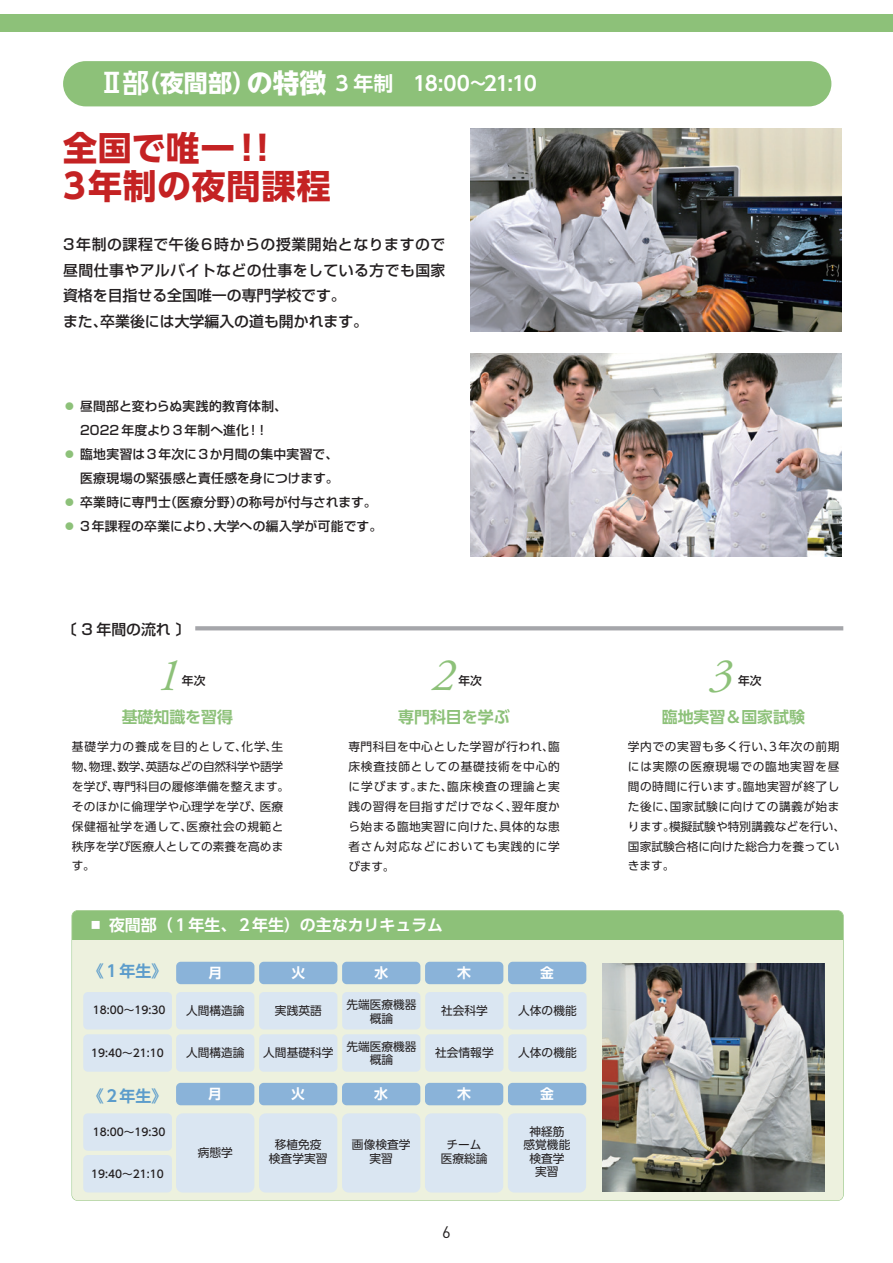
<style>
.page{position:relative;width:893px;height:1263px;background:#fff}
.page>*{position:absolute;margin:0;border:0;box-sizing:border-box;transform-origin:0 0}
.t1{font:italic 46.5px "Adobe Garamond Pro";color:#8dc179}
.t2{font:700 34.05px/37.5px "UD Shin Go Pro";letter-spacing:.02em;color:#c42223}
.t3{font:700 19.95px "UD Shin Go NT Pr 6 N De";letter-spacing:-.06em;color:#fff}
.t4{font:16.5px "DIN Pro";color:#231f20}
.t5{font:700 15.9px "UD Shin Go Pro De";color:#8dc179}
.t6{font:700 15.9px "UD Shin Go Pro De";color:#fff}
.t7{font:700 15.9px "UD Shin Go Pro De";color:#5c9ccb}
.t8{font:500 14.85px/25.5px "Shin Go Pro";letter-spacing:.03em;color:#231f20}
.t9{font:700 13.8px "UD Shin Go Pro De";color:#fff}
.t10{font:500 12.75px/24px "Shin Go Pro";letter-spacing:.02em;color:#231f20}
.t11{font:11.7px/20px "UD Shin Go Pro";letter-spacing:.01em;color:#231f20;text-align:center}
.t12{font:11.7px/20px "UD Shin Go Pro";letter-spacing:.04em;color:#231f20}
.t13{font:500 11.7px "Shin Go Pro";color:#231f20}
.t14{font:500 10.65px "UD Shin Go Pro";color:#231f20}
.s1{font-size:26.55px}
.s2{font-family:"UD Shin Go NT Pr 6 N";font-size:23.85px}
.s3{font-family:"UD Shin Go NT Pr 6 N";font-size:26.55px}
.s4{font-weight:400;color:#8dc179}
</style>
<div class="page">
<div style="left:0;top:14px;width:893px;height:17px;background:#8dc179"></div>
<div style="left:63px;top:61px;width:768px;height:45px;background:#8dc179;border-radius:23px"></div>
<div style="left:72px;top:911px;width:771px;height:289px;background:#edf1de;border-radius:6px"></div>
<div style="left:72px;top:911px;width:771px;height:28px;background:#8dc179"></div>
<img style="left:471px;top:128px;width:370px;height:203px">
<img style="left:471px;top:353px;width:370px;height:203px">
<img style="left:603px;top:963px;width:221px;height:229px">
<svg style="left:195px;top:626px;width:648px;height:4px;background:#a9aaae"></svg>
<div style="left:176px;top:962px;width:78px;height:22px;background:#8ab3d9;border-radius:5px"></div>
<div style="left:83px;top:1034px;width:89px;height:38px;background:#dae6f2;border-radius:5px"></div>
<div style="left:83px;top:992px;width:89px;height:37px;background:#dae6f2;border-radius:5px"></div>
<div style="left:176px;top:1034px;width:78px;height:38px;background:#dae6f2;border-radius:5px"></div>
<div style="left:176px;top:992px;width:78px;height:37px;background:#dae6f2;border-radius:5px"></div>
<div style="left:83px;top:1155px;width:89px;height:37px;background:#dae6f2;border-radius:5px"></div>
<div style="left:83px;top:1113px;width:89px;height:38px;background:#dae6f2;border-radius:5px"></div>
<div style="left:259px;top:962px;width:78px;height:22px;background:#8ab3d9;border-radius:5px"></div>
<div style="left:342px;top:962px;width:78px;height:22px;background:#8ab3d9;border-radius:5px"></div>
<div style="left:425px;top:962px;width:78px;height:22px;background:#8ab3d9;border-radius:5px"></div>
<div style="left:508px;top:962px;width:78px;height:22px;background:#8ab3d9;border-radius:5px"></div>
<div style="left:259px;top:1034px;width:78px;height:38px;background:#dae6f2;border-radius:5px"></div>
<div style="left:259px;top:992px;width:78px;height:37px;background:#dae6f2;border-radius:5px"></div>
<div style="left:342px;top:1034px;width:78px;height:38px;background:#dae6f2;border-radius:5px"></div>
<div style="left:342px;top:992px;width:78px;height:37px;background:#dae6f2;border-radius:5px"></div>
<div style="left:425px;top:1034px;width:78px;height:38px;background:#dae6f2;border-radius:5px"></div>
<div style="left:425px;top:992px;width:78px;height:37px;background:#dae6f2;border-radius:5px"></div>
<div style="left:508px;top:1034px;width:79px;height:38px;background:#dae6f2;border-radius:5px"></div>
<div style="left:508px;top:992px;width:79px;height:37px;background:#dae6f2;border-radius:5px"></div>
<div style="left:176px;top:1083px;width:78px;height:22px;background:#8ab3d9;border-radius:5px"></div>
<div style="left:259px;top:1083px;width:78px;height:22px;background:#8ab3d9;border-radius:5px"></div>
<div style="left:342px;top:1083px;width:78px;height:22px;background:#8ab3d9;border-radius:5px"></div>
<div style="left:425px;top:1083px;width:78px;height:22px;background:#8ab3d9;border-radius:5px"></div>
<div style="left:508px;top:1083px;width:78px;height:22px;background:#8ab3d9;border-radius:5px"></div>
<div style="left:176px;top:1113px;width:410px;height:79px;background:#dae6f2"></div>
<h3 class="t3" style="left:98px;top:67px;width:440px"><span class="s1">Ⅱ部</span><span class="s2">（夜間部）</span><span class="s3">の特徴</span> 3 年制　18:00~21:10</h3>
<h2 class="t2" style="left:63px;top:129px;width:269px">全国で唯一！！<br>3年制の夜間課程</h2>
<p class="t8" style="left:63px;top:230px;width:384px">3年制の課程で午後6時からの授業開始となりますので昼間仕事やアルバイトなどの仕事をしている方でも国家資格を目指せる全国唯一の専門学校です。<br>また、卒業後には大学編入の道も開かれます。</p>
<p class="t10" style="left:63px;top:392px;width:225px"><span class="s4">●</span> 昼間部と変わらぬ実践的教育体制、　 2022年度より3年制へ進化！！</p>
<p class="t10" style="left:63px;top:440px;width:277px;text-align:center"><span class="s4">●</span> 臨地実習は3年次に3か月間の集中実習で、　医療現場の緊張感と責任感を身につけます。</p>
<p class="t10" style="left:63px;top:488px;width:315px"><span class="s4">●</span> 卒業時に専門士（医療分野）の称号が付与されます。</p>
<p class="t10" style="left:63px;top:512px;width:321px"><span class="s4">●</span> 3年課程の卒業により、大学への編入学が可能です。</p>
<p class="t8" style="left:62px;top:615px;width:130px">〔 3 年間の流れ 〕</p>
<h1 class="t1" style="left:157px;top:647px;width:25px">1</h1>
<h1 class="t1" style="left:432px;top:647px;width:25px">2</h1>
<h1 class="t1" style="left:709px;top:647px;width:25px">3</h1>
<p class="t13" style="left:182px;top:671px;width:25px">年次</p>
<p class="t13" style="left:458px;top:671px;width:25px">年次</p>
<p class="t13" style="left:738px;top:671px;width:25px">年次</p>
<h3 class="t5" style="left:122px;top:704px;width:113px">基礎知識を習得</h3>
<p class="t11" style="left:72px;top:736px;width:219px;text-align:left">基礎学力の養成を目的として、化学、生物、物理、数学、英語などの自然科学や語学を学び、専門科目の履修準備を整えます。そのほかに倫理学や心理学を学び、医療保健福祉学を通して、医療社会の規範と秩序を学び医療人としての素養を高めます。</p>
<h3 class="t5" style="left:398px;top:704px;width:113px">専門科目を学ぶ</h3>
<p class="t11" style="left:348px;top:736px;width:213px;text-align:justify">専門科目を中心とした学習が行われ、臨床検査技師としての基礎技術を中心的に学びます。また、臨床検査の理論と実践の習得を目指すだけでなく、翌年度から始まる臨地実習に向けた、具体的な患者さん対応などにおいても実践的に学びます。</p>
<h3 class="t6" style="left:88px;top:912px;width:357px">■ 夜間部（１年生、２年生）の主なカリキュラム</h3>
<h3 class="t7" style="left:88px;top:958px;width:81px">《１年生》</h3>
<p class="t9" style="left:208px;top:961px;width:15px">月</p>
<p class="t9" style="left:291px;top:961px;width:15px">火</p>
<p class="t9" style="left:374px;top:961px;width:15px">水</p>
<p class="t9" style="left:457px;top:961px;width:15px">木</p>
<p class="t9" style="left:540px;top:961px;width:15px">金</p>
<p class="t14" style="left:93px;top:1002px;width:74px">18:00～19:30</p>
<p class="t14" style="left:91px;top:1045px;width:74px">19:40～21:10</p>
<p class="t11" style="left:186px;top:1000px;width:60px">人間構造論</p>
<p class="t11" style="left:186px;top:1043px;width:60px">人間構造論</p>
<p class="t11" style="left:275px;top:1000px;width:48px">実践英語</p>
<p class="t11" style="left:263px;top:1043px;width:72px">人間基礎科学</p>
<p class="t11" style="left:346px;top:997px;width:72px;line-height:13.5px">先端医療機器概論</p>
<p class="t11" style="left:441px;top:1000px;width:48px">社会科学</p>
<p class="t11" style="left:435px;top:1043px;width:60px">社会情報学</p>
<p class="t11" style="left:346px;top:1039px;width:72px;line-height:13.5px">先端医療機器概論</p>
<p class="t11" style="left:518px;top:1000px;width:60px">人体の機能</p>
<p class="t11" style="left:518px;top:1043px;width:60px">人体の機能</p>
<h3 class="t7" style="left:88px;top:1083px;width:81px">《２年生》</h3>
<p class="t14" style="left:93px;top:1123px;width:74px">18:00～19:30</p>
<p class="t14" style="left:91px;top:1165px;width:74px">19:40～21:10</p>
<p class="t9" style="left:208px;top:1082px;width:15px">月</p>
<p class="t9" style="left:291px;top:1082px;width:15px">火</p>
<p class="t9" style="left:374px;top:1082px;width:15px">水</p>
<p class="t9" style="left:457px;top:1082px;width:15px">木</p>
<p class="t9" style="left:540px;top:1082px;width:15px">金</p>
<p class="t11" style="left:275px;top:1134px;width:48px">移植免疫</p>
<p class="t11" style="left:198px;top:1143px;width:37px">病態学</p>
<p class="t11" style="left:269px;top:1148px;width:60px">検査学実習</p>
<p class="t11" style="left:524px;top:1124px;width:48px;line-height:13.5px">神経筋感覚機能検査学実習</p>
<p class="t11" style="left:352px;top:1138px;width:60px;line-height:13.5px">画像検査学実習</p>
<p class="t11" style="left:441px;top:1138px;width:48px;line-height:13.5px">チーム医療総論</p>
<h3 class="t4" style="left:442px;top:1221px;width:10px">6</h3>
<h3 class="t5" style="left:662px;top:704px;width:145px">臨地実習＆国家試験</h3>
<p class="t12" style="left:628px;top:736px;width:219px">学内での実習も多く行い、3年次の前期には実際の医療現場での臨地実習を昼間の時間に行います。臨地実習が終了した後に、国家試験に向けての講義が始まります。模擬試験や特別講義などを行い、国家試験合格に向けた総合力を養っていきます。</p>
</div>
